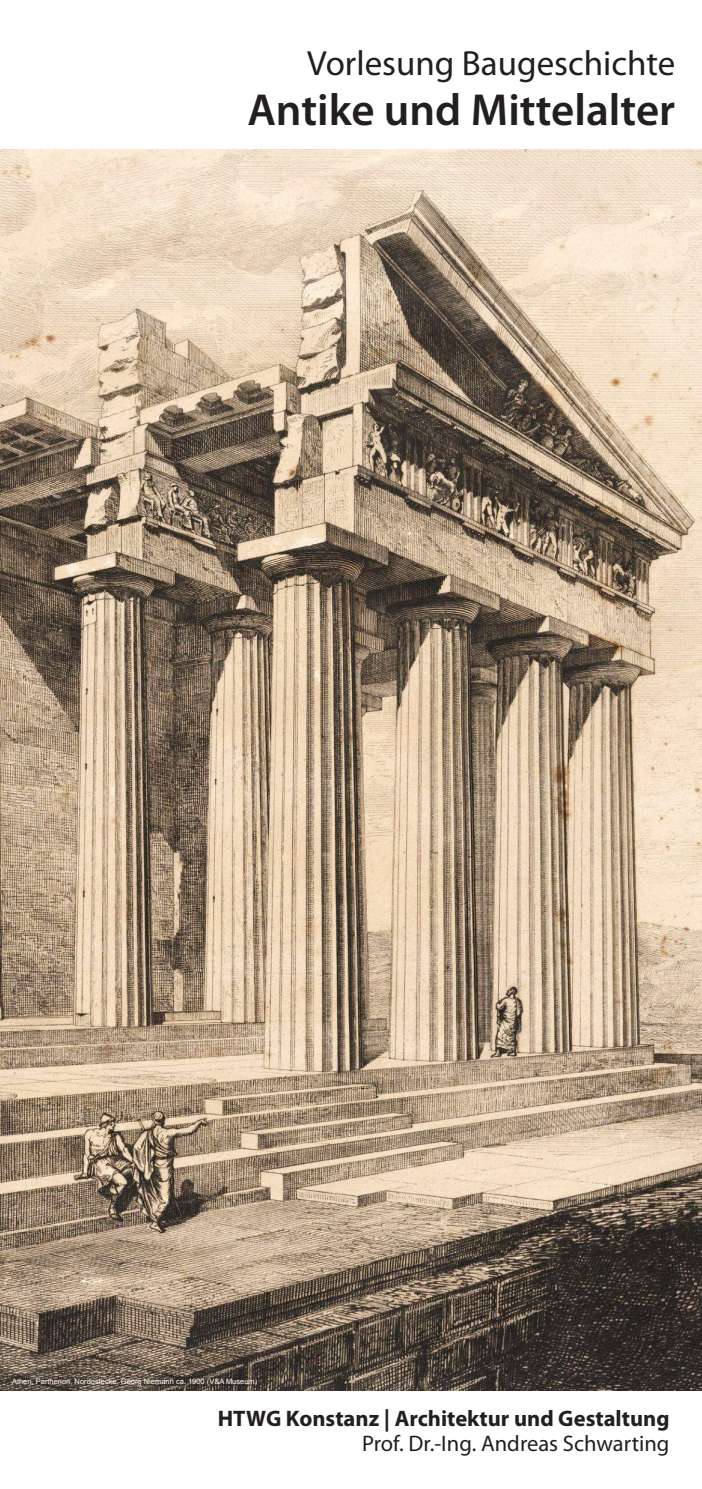
<style>
.page{position:relative;width:702px;height:1489px;background:#fff}
.page>*{position:absolute;margin:0;border:0;box-sizing:border-box;transform-origin:0 0}
.t1{font:600 45px "Myriad Pro";color:#231f20}
.t2{font:35px "Myriad Pro";color:#231f20}
.t3{font:700 22.5px "Myriad Pro";color:#231f20}
.t4{font:22.5px "Myriad Pro";color:#231f20}
.t5{font:7.5px "Arial";color:#fff}
</style>
<div class="page">
<img style="left:0;top:149px;width:702px;height:1241px">
<div style="left:12px;top:1376px;width:245px;height:9px;background:#150d0c;opacity:.23"></div>
<h2 class="t2" style="left:307px;top:49px;width:369px">Vorlesung Baugeschichte</h2>
<h1 class="t1" style="left:247px;top:91px;width:429px">Antike und Mittelalter</h1>
<p class="t5" style="left:12px;top:1378px;width:247px">Athen, Parthenon, Nordostecke, Georg Niemann ca. 1900 (V&amp;A Museum)</p>
<h3 class="t3" style="left:218px;top:1408px;width:453px">HTWG Konstanz | Architektur und Gestaltung</h3>
<h3 class="t4" style="left:362px;top:1433px;width:309px">Prof. Dr.-Ing. Andreas Schwarting</h3>
</div>
